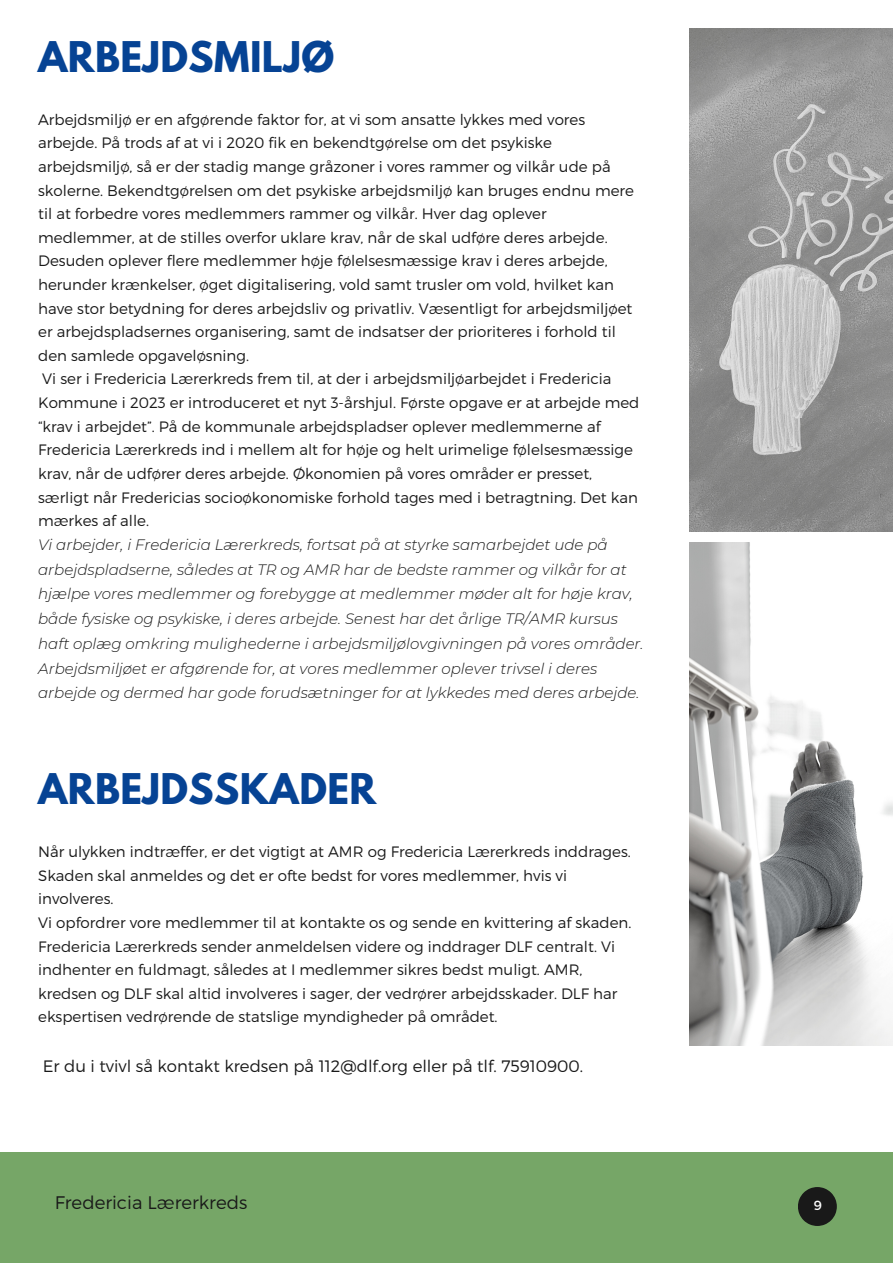
<style>
.page{position:relative;width:893px;height:1264px;background:#fff}
.page>*{position:absolute;margin:0;border:0;box-sizing:border-box;transform-origin:0 0}
.t1{font:700 37.5px "League Spartan";letter-spacing:.01em;color:#064394}
.t2{font:300 18.15px "Montserrat";color:#191919}
.t3{font:300 16.5px "Montserrat";color:#191919}
.t4{font:300 15px/23.5px "Montserrat";color:#191919}
.t5{font:italic 300 15px/24.8px "Montserrat";color:#191919}
.t6{font:13.2px "Montserrat";color:#fff}
</style>
<div class="page">
<img style="left:689px;top:29px;width:203px;height:502px">
<img style="left:689px;top:543px;width:203px;height:502px">
<div style="left:0;top:1152px;width:892px;height:110px;background:#76a667"></div>
<svg style="left:798px;top:1187px;width:38px;height:38px"></svg>
<h1 class="t1" style="left:38px;top:38px;width:297px">ARBEJDSMILJØ</h1>
<p class="t4" style="left:38px;top:107px;width:602px">Arbejdsmiljø er en afgørende faktor for, at vi som ansatte lykkes med vores arbejde. På trods af at vi i 2020 fik en bekendtgørelse om det psykiske arbejdsmiljø, så er der stadig mange gråzoner i vores rammer og vilkår ude på skolerne. Bekendtgørelsen om det psykiske arbejdsmiljø kan bruges endnu mere til at forbedre vores medlemmers rammer og vilkår. Hver dag oplever medlemmer, at de stilles overfor uklare krav, når de skal udføre deres arbejde.<br>Desuden oplever flere medlemmer høje følelsesmæssige krav i deres arbejde, herunder krænkelser, øget digitalisering, vold samt trusler om vold, hvilket kan have stor betydning for deres arbejdsliv og privatliv. Væsentligt for arbejdsmiljøet er arbejdspladsernes organisering, samt de indsatser der prioriteres i forhold til den samlede opgaveløsning.<br>Vi ser i Fredericia Lærerkreds frem til, at der i arbejdsmiljøarbejdet i Fredericia Kommune i 2023 er introduceret et nyt 3-årshjul. Første opgave er at arbejde med “krav i arbejdet”. På de kommunale arbejdspladser oplever medlemmerne af Fredericia Lærerkreds ind i mellem alt for høje og helt urimelige følelsesmæssige krav, når de udfører deres arbejde. Økonomien på vores områder er presset, særligt når Fredericias socioøkonomiske forhold tages med i betragtning. Det kan mærkes af alle.</p>
<p class="t5" style="left:38px;top:532px;width:607px">Vi arbejder, i Fredericia Lærerkreds, fortsat på at styrke samarbejdet ude på arbejdspladserne, således at TR og AMR har de bedste rammer og vilkår for at hjælpe vores medlemmer og forebygge at medlemmer møder alt for høje krav, både fysiske og psykiske, i deres arbejde. Senest har det årlige TR/AMR kursus haft oplæg omkring mulighederne i arbejdsmiljølovgivningen på vores områder.<br>Arbejdsmiljøet er afgørende for, at vores medlemmer oplever trivsel i deres arbejde og dermed har gode forudsætninger for at lykkedes med deres arbejde.</p>
<h1 class="t1" style="left:38px;top:770px;width:339px">ARBEJDSSKADER</h1>
<p class="t4" style="left:38px;top:839px;width:594px">Når ulykken indtræffer, er det vigtigt at AMR og Fredericia Lærerkreds inddrages.<br>Skaden skal anmeldes og det er ofte bedst for vores medlemmer, hvis vi involveres.<br>Vi opfordrer vore medlemmer til at kontakte os og sende en kvittering af skaden.<br>Fredericia Lærerkreds sender anmeldelsen videre og inddrager DLF centralt. Vi indhenter en fuldmagt, således at I medlemmer sikres bedst muligt. AMR, kredsen og DLF skal altid involveres i sager, der vedrører arbejdsskader. DLF har ekspertisen vedrørende de statslige myndigheder på området.</p>
<p class="t3" style="left:43px;top:1055px;width:542px">Er du i tvivl så kontakt kredsen på 112@dlf.org eller på tlf. 75910900.</p>
<p class="t2" style="left:55px;top:1190px;width:194px">Fredericia Lærerkreds</p>
<p class="t6" style="left:813px;top:1196px;width:10px">9</p>
</div>
